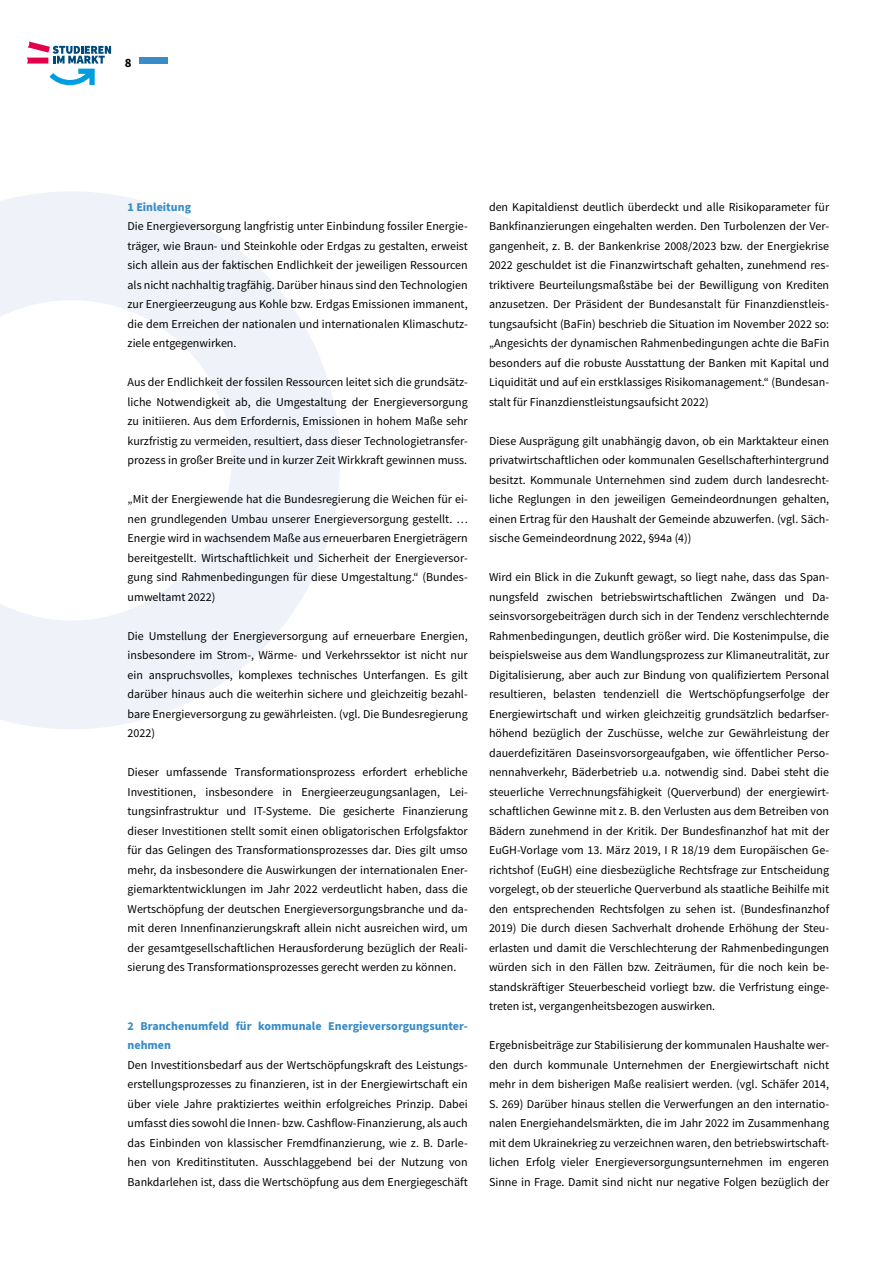
<style>
.page{position:relative;width:893px;height:1263px;background:#fff}
.page>*{position:absolute;margin:0;border:0;box-sizing:border-box;transform-origin:0 0}
.t1{font:700 12.75px "Source Sans Pro";color:#000}
.t2{font:12px/19.5px "Source Sans Pro";color:#000;text-align:justify}
.t3{font:700 12px/19.5px "Source Sans Pro";color:#388cc7}
</style>
<div class="page">
<div style="left:139px;top:57px;width:28px;height:6px;background:#388cc7"></div>
<svg style="left:27px;top:41px;width:84px;height:44px"></svg>
<svg style="left:0;top:191px;width:340px;height:538px"></svg>
<p class="t1" style="left:125px;top:54px;width:8px">8</p>
<p class="t3" style="left:128px;top:197px;width:65px">1 Einleitung</p>
<p class="t2" style="left:128px;top:217px;width:342px">Die Energieversorgung langfristig unter Einbindung fossiler Energie&shy;träger, wie Braun- und Steinkohle oder Erdgas zu gestalten, erweist sich allein aus der faktischen Endlichkeit der jeweiligen Ressourcen als nicht nachhaltig tragfähig. Darüber hinaus sind den Technologien zur Energieerzeugung aus Kohle bzw. Erdgas Emissionen immanent, die dem Erreichen der nationalen und internationalen Klimaschutz&shy;ziele entgegenwirken.</p>
<p class="t2" style="left:128px;top:373px;width:342px">Aus der Endlichkeit der fossilen Ressourcen leitet sich die grundsätz&shy;liche Notwendigkeit ab, die Umgestaltung der Energieversorgung zu initiieren. Aus dem Erfordernis, Emissionen in hohem Maße sehr kurzfristig zu vermeiden, resultiert, dass dieser Technologietransfer&shy;prozess in großer Breite und in kurzer Zeit Wirkkraft gewinnen muss.</p>
<p class="t2" style="left:128px;top:490px;width:342px">„Mit der Energiewende hat die Bundesregierung die Weichen für ei&shy;nen grundlegenden Umbau unserer Energieversorgung gestellt. … Energie wird in wachsendem Maße aus erneuerbaren Energieträgern bereitgestellt. Wirtschaftlichkeit und Sicherheit der Energieversor&shy;gung sind Rahmenbedingungen für diese Umgestaltung.“ (Bundes&shy;umweltamt 2022)</p>
<p class="t2" style="left:128px;top:626px;width:342px">Die Umstellung der Energieversorgung auf erneuerbare Energien, insbesondere im Strom-, Wärme- und Verkehrssektor ist nicht nur ein anspruchsvolles, komplexes technisches Unterfangen. Es gilt darüber hinaus auch die weiterhin sichere und gleichzeitig bezahl&shy;bare Energieversorgung zu gewährleisten. (vgl. Die Bundesregierung 2022)</p>
<p class="t2" style="left:128px;top:763px;width:342px">Dieser umfassende Transformationsprozess erfordert erhebliche Investitionen, insbesondere in Energieerzeugungsanlagen, Lei&shy;tungsinfrastruktur und IT-Systeme. Die gesicherte Finanzierung dieser Investitionen stellt somit einen obligatorischen Erfolgsfaktor für das Gelingen des Transformationsprozesses dar. Dies gilt umso mehr, da insbesondere die Auswirkungen der internationalen Ener&shy;giemarktentwicklungen im Jahr 2022 verdeutlicht haben, dass die Wertschöpfung der deutschen Energieversorgungsbranche und da&shy;mit deren Innenfinanzierungskraft allein nicht ausreichen wird, um der gesamtgesellschaftlichen Herausforderung bezüglich der Reali&shy;sierung des Transformationsprozesses gerecht werden zu können.</p>
<p class="t3" style="left:128px;top:1016px;width:342px">2 Branchenumfeld für kommunale Energieversorgungsunter&shy;nehmen</p>
<p class="t2" style="left:128px;top:1055px;width:342px">Den Investitionsbedarf aus der Wertschöpfungskraft des Leistungs&shy;erstellungsprozesses zu finanzieren, ist in der Energiewirtschaft ein über viele Jahre praktiziertes weithin erfolgreiches Prinzip. Dabei umfasst dies sowohl die Innen- bzw. Cashflow-Finanzierung, als auch das Einbinden von klassischer Fremdfinanzierung, wie z. B. Darle&shy;hen von Kreditinstituten. Ausschlaggebend bei der Nutzung von Bankdarlehen ist, dass die Wertschöpfung aus dem Energiegeschäft</p>
<p class="t2" style="left:489px;top:197px;width:342px">den Kapitaldienst deutlich überdeckt und alle Risikoparameter für Bankfinanzierungen eingehalten werden. Den Turbolenzen der Ver&shy;gangenheit, z. B. der Bankenkrise 2008/2023 bzw. der Energiekrise 2022 geschuldet ist die Finanzwirtschaft gehalten, zunehmend res&shy;triktivere Beurteilungsmaßstäbe bei der Bewilligung von Krediten anzusetzen. Der Präsident der Bundesanstalt für Finanzdienstleis&shy;tungsaufsicht (BaFin) beschrieb die Situation im November 2022 so: „Angesichts der dynamischen Rahmenbedingungen achte die BaFin besonders auf die robuste Ausstattung der Banken mit Kapital und Liquidität und auf ein erstklassiges Risikomanagement.“ (Bundesan&shy;stalt für Finanzdienstleistungsaufsicht 2022)</p>
<p class="t2" style="left:489px;top:431px;width:342px">Diese Ausprägung gilt unabhängig davon, ob ein Marktakteur einen privatwirtschaftlichen oder kommunalen Gesellschafterhintergrund besitzt. Kommunale Unternehmen sind zudem durch landesrecht&shy;liche Reglungen in den jeweiligen Gemeindeordnungen gehalten, einen Ertrag für den Haushalt der Gemeinde abzuwerfen. (vgl. Säch&shy;sische Gemeindeordnung 2022, §94a (4))</p>
<p class="t2" style="left:489px;top:568px;width:342px">Wird ein Blick in die Zukunft gewagt, so liegt nahe, dass das Span&shy;nungsfeld zwischen betriebswirtschaftlichen Zwängen und Da&shy;seinsvorsorgebeiträgen durch sich in der Tendenz verschlechternde Rahmenbedingungen, deutlich größer wird. Die Kostenimpulse, die beispielsweise aus dem Wandlungsprozess zur Klimaneutralität, zur Digitalisierung, aber auch zur Bindung von qualifiziertem Personal resultieren, belasten tendenziell die Wertschöpfungserfolge der Energiewirtschaft und wirken gleichzeitig grundsätzlich bedarfser&shy;höhend bezüglich der Zuschüsse, welche zur Gewährleistung der dauerdefizitären Daseinsvorsorgeaufgaben, wie öffentlicher Perso&shy;nennahverkehr, Bäderbetrieb u.a. notwendig sind. Dabei steht die steuerliche Verrechnungsfähigkeit (Querverbund) der energiewirt&shy;schaftlichen Gewinne mit z. B. den Verlusten aus dem Betreiben von Bädern zunehmend in der Kritik. Der Bundesfinanzhof hat mit der EuGH-Vorlage vom 13. März 2019, I R 18/19 dem Europäischen Ge&shy;richtshof (EuGH) eine diesbezügliche Rechtsfrage zur Entscheidung vorgelegt, ob der steuerliche Querverbund als staatliche Beihilfe mit den entsprechenden Rechtsfolgen zu sehen ist. (Bundesfinanzhof 2019) Die durch diesen Sachverhalt drohende Erhöhung der Steu&shy;erlasten und damit die Verschlechterung der Rahmenbedingungen würden sich in den Fällen bzw. Zeiträumen, für die noch kein be&shy;standskräftiger Steuerbescheid vorliegt bzw. die Verfristung einge&shy;treten ist, vergangenheitsbezogen auswirken.</p>
<p class="t2" style="left:489px;top:1036px;width:342px">Ergebnisbeiträge zur Stabilisierung der kommunalen Haushalte wer&shy;den durch kommunale Unternehmen der Energiewirtschaft nicht mehr in dem bisherigen Maße realisiert werden. (vgl. Schäfer 2014, S. 269) Darüber hinaus stellen die Verwerfungen an den internatio&shy;nalen Energiehandelsmärkten, die im Jahr 2022 im Zusammenhang mit dem Ukrainekrieg zu verzeichnen waren, den betriebswirtschaft&shy;lichen Erfolg vieler Energieversorgungsunternehmen im engeren Sinne in Frage. Damit sind nicht nur negative Folgen bezüglich der</p>
</div>
